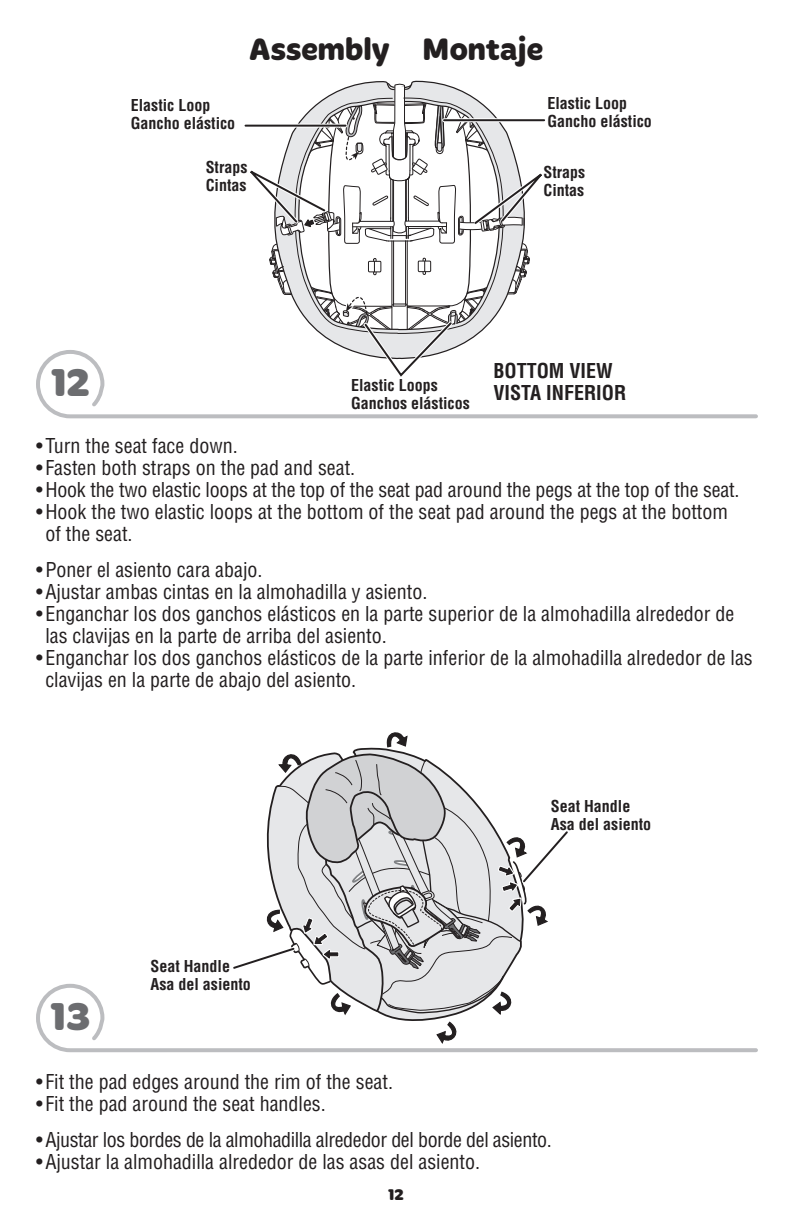
<style>
.page{position:relative;width:792px;height:1224px;background:#fff}
.page>*{position:absolute;margin:0;border:0;box-sizing:border-box;transform-origin:0 0}
.t1{font:700 40px "Merge Pro";color:#6c6d70}
.t2{font:700 32px "Merge Pro";color:#231f20}
.t3{font:condensed 20px/22px "Helvetica LT Std";color:#231f20}
.t4{font:condensed 20px "Helvetica LT Std";letter-spacing:-.02em;color:#231f20}
.t5{font:700 condensed 20px/22px "Helvetica LT Std";color:#231f20}
.t6{font:700 condensed 16px/18px "Helvetica LT Std";color:#231f20}
.t7{font:700 16px "Merge Pro";color:#231f20}
</style>
<div class="page">
<svg style="left:36px;top:350px;width:722px;height:69px"></svg>
<svg style="left:233px;top:80px;width:333px;height:301px"></svg>
<svg style="left:36px;top:983px;width:722px;height:70px"></svg>
<svg style="left:229px;top:732px;width:343px;height:313px"></svg>
<h2 class="t2" style="left:249px;top:37px;width:296px">Assembly Montaje</h2>
<p class="t6" style="left:131px;top:97px;width:106px">Elastic Loop<br>Gancho elástico</p>
<p class="t6" style="left:547px;top:96px;width:106px">Elastic Loop<br>Gancho elástico</p>
<h1 class="t1" style="left:50px;top:367px;width:42px">12</h1>
<p class="t6" style="left:206px;top:160px;width:43px">Straps<br>Cintas</p>
<p class="t6" style="left:543px;top:164px;width:43px">Straps<br>Cintas</p>
<p class="t6" style="left:351px;top:377px;width:120px">Elastic Loops<br>Ganchos elásticos</p>
<p class="t5" style="left:493px;top:361px;width:134px">BOTTOM VIEW<br>VISTA INFERIOR</p>
<p class="t3" style="left:36px;top:436px;width:203px">• Turn the seat face down.</p>
<p class="t3" style="left:36px;top:458px;width:321px">• Fasten both straps on the pad and seat.</p>
<p class="t3" style="left:36px;top:480px;width:705px">• Hook the two elastic loops at the top of the seat pad around the pegs at the top of the seat.</p>
<p class="t3" style="left:45px;top:502px;width:684px;text-indent:-9px">• Hook the two elastic loops at the bottom of the seat pad around the pegs at the bottom of the seat.</p>
<p class="t3" style="left:36px;top:561px;width:228px">• Poner el asiento cara abajo.</p>
<p class="t3" style="left:36px;top:583px;width:393px">• Ajustar ambas cintas en la almohadilla y asiento.</p>
<p class="t3" style="left:45px;top:605px;width:691px;text-indent:-9px">• Enganchar los dos ganchos elásticos en la parte superior de la almohadilla alrededor de las clavijas en la parte de arriba del asiento.</p>
<p class="t3" style="left:45px;top:649px;width:709px;text-indent:-9px">• Enganchar los dos ganchos elásticos de la parte inferior de la almohadilla alrededor de las clavijas en la parte de abajo del asiento.</p>
<h1 class="t1" style="left:50px;top:1001px;width:42px">13</h1>
<p class="t6" style="left:150px;top:959px;width:102px">Seat Handle<br>Asa del asiento</p>
<p class="t6" style="left:551px;top:799px;width:102px">Seat Handle<br>Asa del asiento</p>
<p class="t3" style="left:36px;top:1072px;width:359px">• Fit the pad edges around the rim of the seat.</p>
<p class="t3" style="left:36px;top:1094px;width:291px">• Fit the pad around the seat handles.</p>
<p class="t4" style="left:36px;top:1133px;width:517px">• Ajustar los bordes de la almohadilla alrededor del borde del asiento.</p>
<p class="t3" style="left:36px;top:1153px;width:446px">• Ajustar la almohadilla alrededor de las asas del asiento.</p>
<p class="t7" style="left:388px;top:1189px;width:18px">12</p>
</div>
